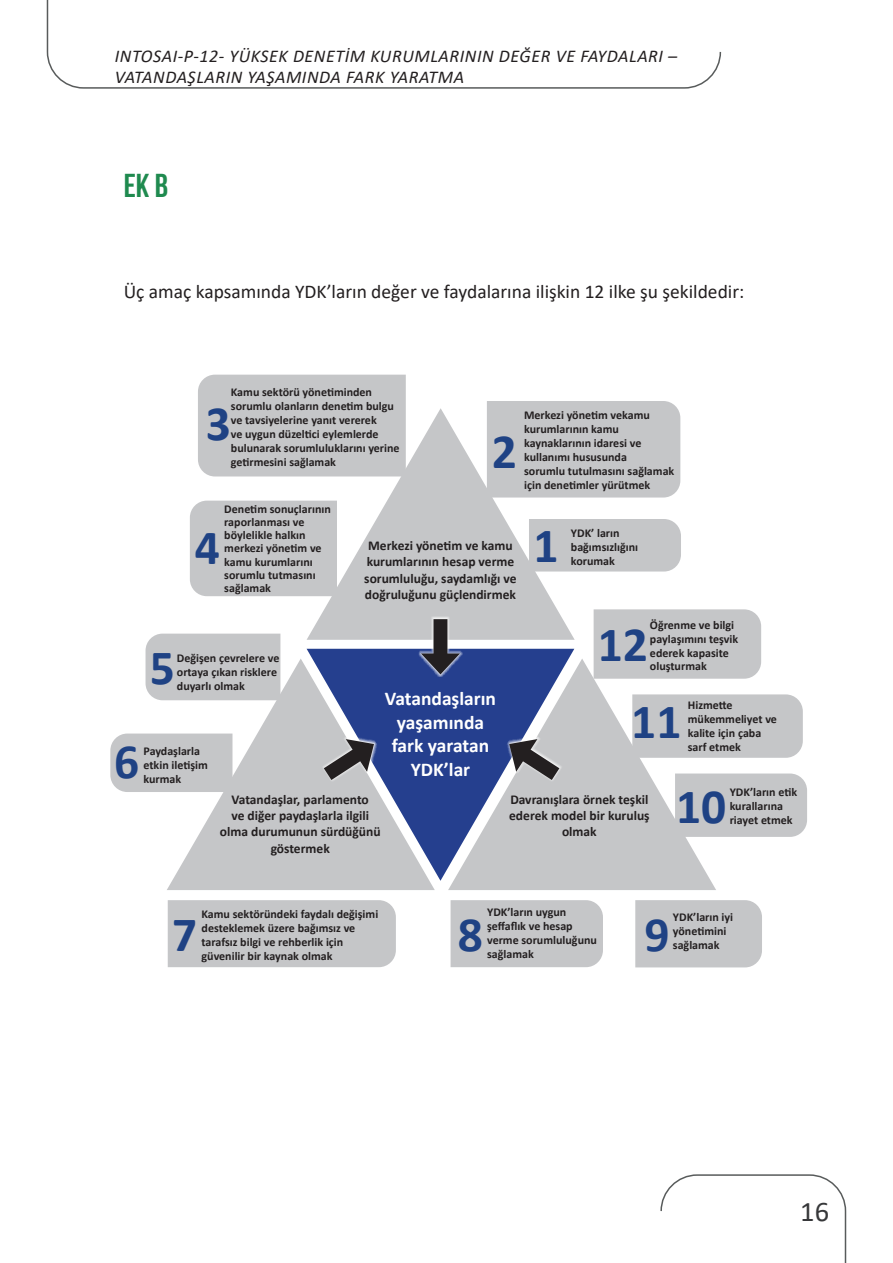
<style>
.page{position:relative;width:893px;height:1263px;background:#fff}
.page>*{position:absolute;margin:0;border:0;box-sizing:border-box;transform-origin:0 0}
.t1{font:700 49.5px "Calibri";color:#1f4284}
.t2{font:700 33px "Bebas Neue";color:#1f8a4f}
.t3{font:28.5px "Calibri";color:#37383a}
.t4{font:19.5px "Calibri";color:#231f20}
.t5{font:700 19.5px/23.4px "Calibri";color:#fff;text-align:center}
.t6{font:italic 18px/21.6px "Calibri";letter-spacing:.03em;color:#231f20}
.t7{font:700 13.5px/16.2px "Calibri";color:#231f20;text-align:center}
.t8{font:700 12px/14px "Calibri";color:#231f20}
</style>
<div class="page">
<svg style="left:47px;top:0;width:674px;height:89px"></svg>
<svg style="left:660px;top:1174px;width:186px;height:89px"></svg>
<div style="left:594px;top:609px;width:167px;height:70px;background:#c5c6c8"></div>
<div style="left:716px;top:694px;width:87px;height:64px;background:#c5c6c8"></div>
<div style="left:716px;top:773px;width:91px;height:64px;background:#c5c6c8"></div>
<div style="left:635px;top:900px;width:127px;height:67px;background:#c5c6c8"></div>
<div style="left:451px;top:900px;width:152px;height:67px;background:#c5c6c8"></div>
<div style="left:168px;top:900px;width:228px;height:67px;background:#c5c6c8"></div>
<div style="left:575px;top:519px;width:106px;height:52px;background:#c5c6c8"></div>
<div style="left:487px;top:401px;width:193px;height:96px;background:#c5c6c8"></div>
<div style="left:198px;top:375px;width:208px;height:101px;background:#c5c6c8"></div>
<div style="left:190px;top:501px;width:117px;height:95px;background:#c5c6c8"></div>
<div style="left:146px;top:634px;width:134px;height:66px;background:#c5c6c8"></div>
<div style="left:110px;top:733px;width:57px;height:59px;background:#c5c6c8"></div>
<svg style="left:307px;top:408px;width:268px;height:232px;fill:#c5c6c8"></svg>
<svg style="left:167px;top:658px;width:268px;height:232px;fill:#c5c6c8"></svg>
<svg style="left:448px;top:658px;width:268px;height:232px;fill:#c5c6c8"></svg>
<svg style="left:307px;top:649px;width:267px;height:232px;background:#707fac"></svg>
<svg style="left:418px;top:616px;width:45px;height:61px"></svg>
<svg style="left:419px;top:618px;width:42px;height:58px"></svg>
<div style="left:433px;top:619px;width:14px;height:43px;background:#231f20"></div>
<svg style="left:421px;top:653px;width:39px;height:21px"></svg>
<svg style="left:495px;top:724px;width:80px;height:71px;background:#969baa"></svg>
<svg style="left:308px;top:724px;width:81px;height:71px;background:#9297a8"></svg>
<h3 class="t6" style="left:115px;top:44px;width:564px">INTOSAI-P-12- YÜKSEK DENETİM KURUMLARININ DEĞER VE FAYDALARI –<br>VATANDAŞLARIN YAŞAMINDA FARK YARATMA</h3>
<h2 class="t2" style="left:124px;top:168px;width:46px">EK b</h2>
<h3 class="t4" style="left:124px;top:278px;width:622px">Üç amaç kapsamında YDK’ların değer ve faydalarına ilişkin 12 ilke şu şekildedir:</h3>
<p class="t8" style="left:231px;top:385px;width:170px">Kamu sektörü yönetiminden sorumlu olanların denetim bulgu ve tavsiyelerine yanıt vererek<br>ve uygun düzeltici eylemlerde bulunarak sorumluluklarını yerine getirmesini sağlamak</p>
<h1 class="t1" style="left:206px;top:388px;width:27px">3</h1>
<h1 class="t1" style="left:492px;top:417px;width:27px">2</h1>
<p class="t8" style="left:224px;top:503px;width:108px;line-height:13px">Denetim sonuçlarının raporlanması ve böylelikle halkın merkezi yönetim ve kamu kurumlarını sorumlu tutmasını sağlamak</p>
<h1 class="t1" style="left:195px;top:512px;width:27px">4</h1>
<h1 class="t1" style="left:150px;top:632px;width:27px">5</h1>
<p class="t8" style="left:177px;top:651px;width:104px">Değişen çevrelere ve ortaya çıkan risklere duyarlı olmak</p>
<h1 class="t1" style="left:114px;top:726px;width:27px">6</h1>
<p class="t8" style="left:144px;top:744px;width:66px">Paydaşlarla etkin iletişim kurmak</p>
<p class="t7" style="left:364px;top:537px;width:154px;text-align:left">Merkezi yönetim ve kamu kurumlarının hesap verme sorumluluğu, saydamlığı ve doğruluğunu güçlendirmek</p>
<h3 class="t5" style="left:385px;top:687px;width:113px">Vatandaşların yaşamında fark yaratan<br>YDK’lar</h3>
<p class="t8" style="left:524px;top:408px;width:152px">Merkezi yönetim vekamu kurumlarının kamu kaynaklarının idaresi ve kullanımı hususunda<br>sorumlu tutulmasını sağlamak için denetimler yürütmek</p>
<h1 class="t1" style="left:533px;top:511px;width:27px">1</h1>
<p class="t8" style="left:571px;top:526px;width:69px">YDK’ ların bağımsızlığını korumak</p>
<h1 class="t1" style="left:598px;top:609px;width:52px">12</h1>
<p class="t8" style="left:650px;top:617px;width:90px">Öğrenme ve bilgi paylaşımını teşvik ederek kapasite oluşturmak</p>
<h1 class="t1" style="left:631px;top:687px;width:52px">11</h1>
<p class="t8" style="left:688px;top:698px;width:91px">Hizmette mükemmeliyet ve kalite için çaba sarf etmek</p>
<p class="t7" style="left:220px;top:791px;width:162px">Vatandaşlar, parlamento<br>ve diğer paydaşlarla ilgili olma durumunun sürdüğünü göstermek</p>
<p class="t7" style="left:509px;top:791px;width:142px">Davranışlara örnek teşkil ederek model bir kuruluş olmak</p>
<h1 class="t1" style="left:676px;top:771px;width:52px">10</h1>
<p class="t8" style="left:730px;top:785px;width:69px">YDK’ların etik kurallarına riayet etmek</p>
<h1 class="t1" style="left:172px;top:899px;width:27px">7</h1>
<p class="t8" style="left:202px;top:907px;width:178px">Kamu sektöründeki faydalı değişimi desteklemek üzere bağımsız ve tarafsız bilgi ve rehberlik için güvenilir bir kaynak olmak</p>
<h1 class="t1" style="left:458px;top:899px;width:27px">8</h1>
<p class="t8" style="left:487px;top:905px;width:111px">YDK’ların uygun şeffaflık ve hesap verme sorumluluğunu sağlamak</p>
<h1 class="t1" style="left:644px;top:899px;width:27px">9</h1>
<p class="t8" style="left:673px;top:910px;width:62px">YDK’ların iyi yönetimini sağlamak</p>
<h3 class="t3" style="left:800px;top:1191px;width:30px">16</h3>
</div>
